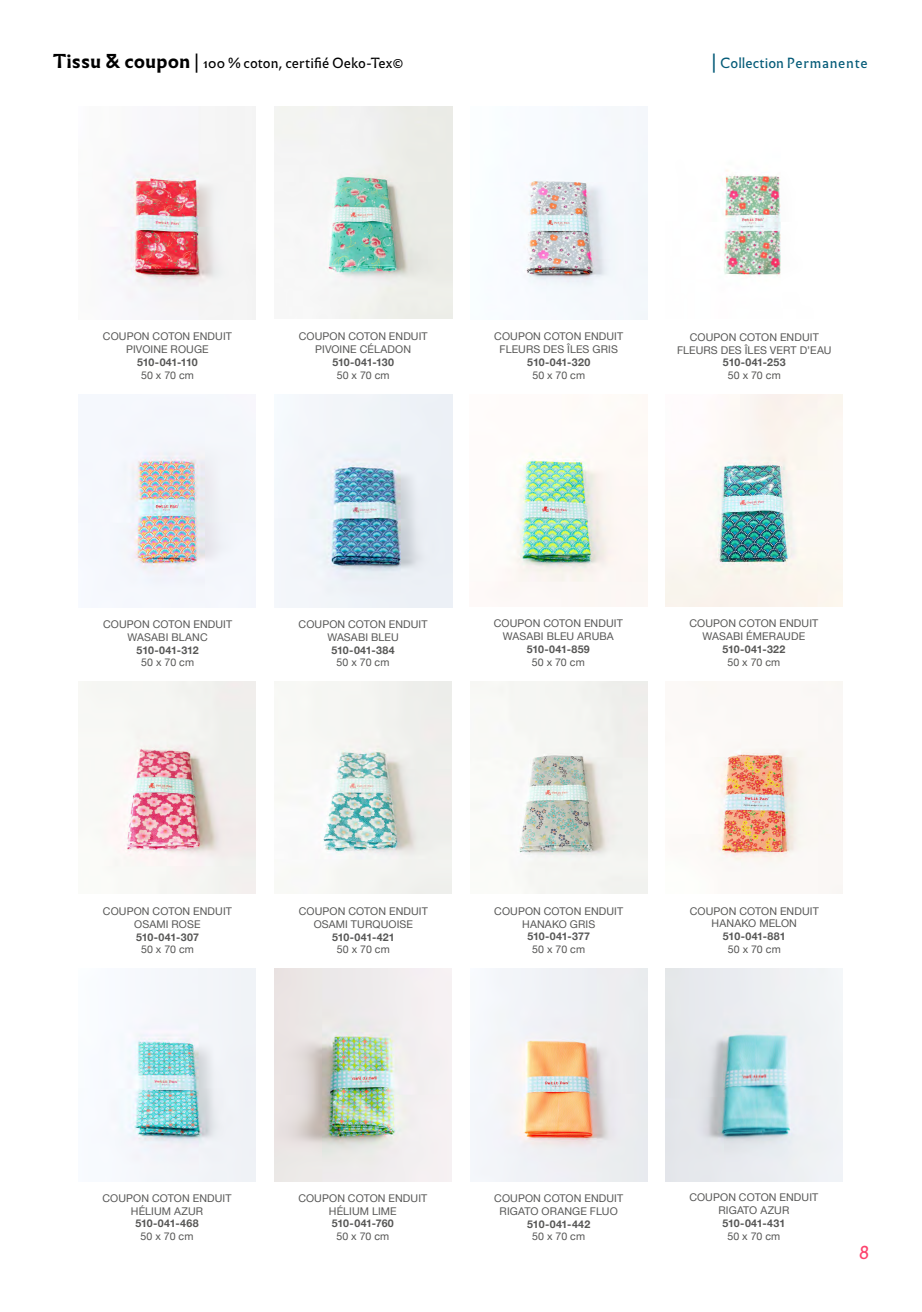
<style>
.page{position:relative;width:922px;height:1312px;background:#fff}
.page>*{position:absolute;margin:0;border:0;box-sizing:border-box;transform-origin:0 0}
.t1{font:italic 17.5px "Infini";color:#fd426d}
.t2{font:13.75px "Infini";color:#000}
.t3{font:13.75px "Infini";letter-spacing:.025em;color:#035a77}
.t4{font:10.62px/12.8px "Helvetica Neue";letter-spacing:.01em;color:#575756;text-align:center}
.t5{font:700 10.62px "Helvetica Neue";letter-spacing:-.015em;color:#575756}
.t6{font:700 10.62px "Helvetica Neue";letter-spacing:.005em;color:#575756}
.t7{font:700 10.62px "Helvetica Neue";letter-spacing:.01em;color:#575756}
.s1{font-weight:700;font-size:18.75px}
.s2{font-size:18.75px}
</style>
<div class="page">
<img style="left:470px;top:968px;width:177px;height:213px">
<img style="left:724px;top:170px;width:57px;height:106px">
<img style="left:115px;top:968px;width:141px;height:212px">
<img style="left:82px;top:681px;width:174px;height:212px">
<img style="left:508px;top:453px;width:138px;height:153px">
<img style="left:665px;top:394px;width:177px;height:212px">
<img style="left:112px;top:404px;width:144px;height:203px">
<img style="left:275px;top:394px;width:177px;height:213px">
<img style="left:274px;top:681px;width:177px;height:212px">
<img style="left:470px;top:681px;width:177px;height:212px">
<img style="left:698px;top:681px;width:144px;height:212px">
<img style="left:110px;top:107px;width:146px;height:212px">
<img style="left:275px;top:107px;width:177px;height:211px">
<img style="left:524px;top:107px;width:123px;height:212px">
<img style="left:665px;top:968px;width:177px;height:212px">
<img style="left:274px;top:968px;width:177px;height:213px">
<p class="t2" style="left:53px;top:52px;width:351px"><span class="s1">Tissu &amp; coupon</span> <span class="s2">|</span> 100 % coton, certifié Oeko-Tex©</p>
<p class="t3" style="left:711px;top:52px;width:158px"><span class="s2">|</span> Collection Permanente</p>
<p class="t4" style="left:103px;top:331px;width:130px">COUPON COTON ENDUIT<br>PIVOINE ROUGE</p>
<p class="t5" style="left:137px;top:354px;width:62px">510-041-110</p>
<p class="t4" style="left:141px;top:369px;width:54px">50 x 70 cm</p>
<p class="t4" style="left:298px;top:331px;width:130px">COUPON COTON ENDUIT<br>PIVOINE CÉLADON</p>
<p class="t5" style="left:332px;top:354px;width:63px">510-041-130</p>
<p class="t4" style="left:337px;top:369px;width:54px">50 x 70 cm</p>
<p class="t4" style="left:494px;top:331px;width:130px">COUPON COTON ENDUIT<br>FLEURS DES ÎLES GRIS</p>
<p class="t6" style="left:527px;top:354px;width:64px">510-041-320</p>
<p class="t4" style="left:532px;top:369px;width:54px">50 x 70 cm</p>
<p class="t4" style="left:677px;top:331px;width:156px">COUPON COTON ENDUIT<br>FLEURS DES ÎLES VERT D’EAU</p>
<p class="t6" style="left:722px;top:354px;width:64px">510-041-253</p>
<p class="t4" style="left:727px;top:369px;width:54px">50 x 70 cm</p>
<p class="t4" style="left:103px;top:618px;width:130px">COUPON COTON ENDUIT<br>WASABI BLANC</p>
<p class="t5" style="left:137px;top:641px;width:64px">510-041-312</p>
<p class="t4" style="left:141px;top:656px;width:54px">50 x 70 cm</p>
<p class="t4" style="left:298px;top:618px;width:130px">COUPON COTON ENDUIT<br>WASABI BLEU</p>
<p class="t7" style="left:331px;top:641px;width:65px">510-041-384</p>
<p class="t4" style="left:336px;top:656px;width:54px">50 x 70 cm</p>
<p class="t4" style="left:493px;top:617px;width:130px">COUPON COTON ENDUIT<br>WASABI BLEU ARUBA</p>
<p class="t6" style="left:526px;top:640px;width:65px">510-041-859</p>
<p class="t4" style="left:531px;top:656px;width:54px">50 x 70 cm</p>
<p class="t4" style="left:689px;top:617px;width:130px">COUPON COTON ENDUIT<br>WASABI ÉMERAUDE</p>
<p class="t6" style="left:722px;top:640px;width:64px">510-041-322</p>
<p class="t4" style="left:727px;top:656px;width:54px">50 x 70 cm</p>
<p class="t4" style="left:103px;top:905px;width:130px">COUPON COTON ENDUIT<br>OSAMI ROSE</p>
<p class="t5" style="left:136px;top:928px;width:64px">510-041-307</p>
<p class="t4" style="left:141px;top:943px;width:54px">50 x 70 cm</p>
<p class="t4" style="left:299px;top:905px;width:130px">COUPON COTON ENDUIT<br>OSAMI TURQUOISE</p>
<p class="t5" style="left:332px;top:928px;width:64px">510-041-421</p>
<p class="t4" style="left:337px;top:943px;width:54px">50 x 70 cm</p>
<p class="t4" style="left:494px;top:905px;width:130px">COUPON COTON ENDUIT<br>HANAKO GRIS</p>
<p class="t5" style="left:527px;top:928px;width:64px">510-041-377</p>
<p class="t4" style="left:532px;top:943px;width:54px">50 x 70 cm</p>
<p class="t4" style="left:689px;top:904px;width:130px">COUPON COTON ENDUIT<br>HANAKO MELON</p>
<p class="t5" style="left:722px;top:927px;width:64px">510-041-881</p>
<p class="t4" style="left:727px;top:943px;width:54px">50 x 70 cm</p>
<p class="t4" style="left:102px;top:1191px;width:130px">COUPON COTON ENDUIT<br>HÉLIUM AZUR</p>
<p class="t7" style="left:135px;top:1214px;width:65px">510-041-468</p>
<p class="t4" style="left:141px;top:1230px;width:54px">50 x 70 cm</p>
<p class="t4" style="left:298px;top:1191px;width:130px">COUPON COTON ENDUIT<br>HÉLIUM LIME</p>
<p class="t5" style="left:332px;top:1214px;width:64px">510-041-760</p>
<p class="t4" style="left:336px;top:1230px;width:54px">50 x 70 cm</p>
<p class="t4" style="left:494px;top:1192px;width:130px">COUPON COTON ENDUIT<br>RIGATO ORANGE FLUO</p>
<p class="t5" style="left:527px;top:1215px;width:65px">510-041-442</p>
<p class="t4" style="left:532px;top:1230px;width:54px">50 x 70 cm</p>
<p class="t4" style="left:689px;top:1191px;width:130px">COUPON COTON ENDUIT<br>RIGATO AZUR</p>
<p class="t5" style="left:722px;top:1214px;width:64px">510-041-431</p>
<p class="t4" style="left:727px;top:1229px;width:54px">50 x 70 cm</p>
<h1 class="t1" style="left:858px;top:1238px;width:12px">8</h1>
</div>
